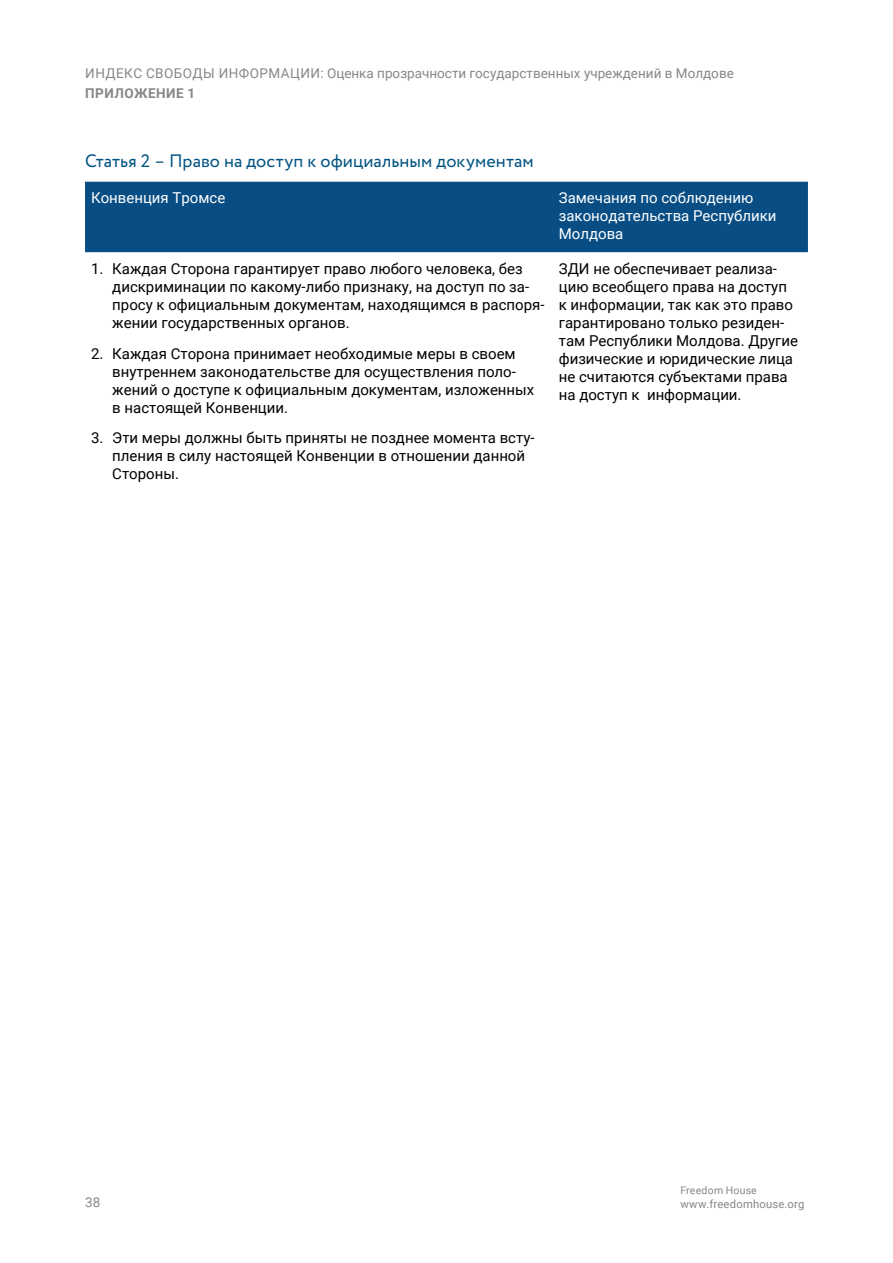
<style>
.page{position:relative;width:893px;height:1263px;background:#fff}
.page>*{position:absolute;margin:0;border:0;box-sizing:border-box;transform-origin:0 0}
.t1{font:18px "Circe";letter-spacing:.005em;color:#005382}
.t2{font:15px/18px "Roboto";color:#000}
.t3{font:15px/18px "Roboto";color:#fff}
.t4{font:13.5px "Roboto";color:#878787}
.t5{font:700 13.5px "Roboto";letter-spacing:.035em;color:#878787}
.t6{font:11.25px "Roboto";letter-spacing:.02em;color:#878787}
.t7{font:10.5px "Roboto";letter-spacing:.02em;color:#878787}
</style>
<div class="page">
<div style="left:85px;top:182px;width:723px;height:70px;background:#084d84"></div>
<p class="t4" style="left:85px;top:64px;width:650px">ИНДЕКС СВОБОДЫ ИНФОРМАЦИИ: Оценка прозрачности государственных учреждений в Молдове</p>
<p class="t5" style="left:85px;top:84px;width:111px">Приложение 1</p>
<p class="t1" style="left:85px;top:149px;width:450px">Статья 2 – Право на доступ к официальным документам</p>
<p class="t3" style="left:91px;top:189px;width:136px">Конвенция Тромсе</p>
<p class="t3" style="left:559px;top:189px;width:219px">Замечания по соблюдению законодательства Республики<br>Молдова</p>
<p class="t2" style="left:112px;top:259px;width:434px;text-indent:-21px">1. Каждая Сторона гарантирует право любого человека, без дискриминации по какому-либо признаку, на доступ по за&shy;просу к официальным документам, находящимся в распоря&shy;жении государственных органов.</p>
<p class="t2" style="left:112px;top:344px;width:424px;text-indent:-21px">2. Каждая Сторона принимает необходимые меры в своем внутреннем законодательстве для осуществления поло&shy;жений о доступе к официальным документам, изложенных в настоящей Конвенции.</p>
<p class="t2" style="left:112px;top:428px;width:424px;text-indent:-21px">3. Эти меры должны быть приняты не позднее момента всту&shy;пления в силу настоящей Конвенции в отношении данной<br>Стороны.</p>
<p class="t2" style="left:559px;top:259px;width:241px">ЗДИ не обеспечивает реализа&shy;цию всеобщего права на доступ к информации, так как это право гарантировано только резиден&shy;там Республики Молдова. Другие физические и юридические лица не считаются субъектами права на доступ к информации.</p>
<p class="t4" style="left:85px;top:1192px;width:17px">38</p>
<p class="t7" style="left:680px;top:1183px;width:78px">Freedom House</p>
<p class="t6" style="left:680px;top:1196px;width:126px">www.freedomhouse.org</p>
</div>
